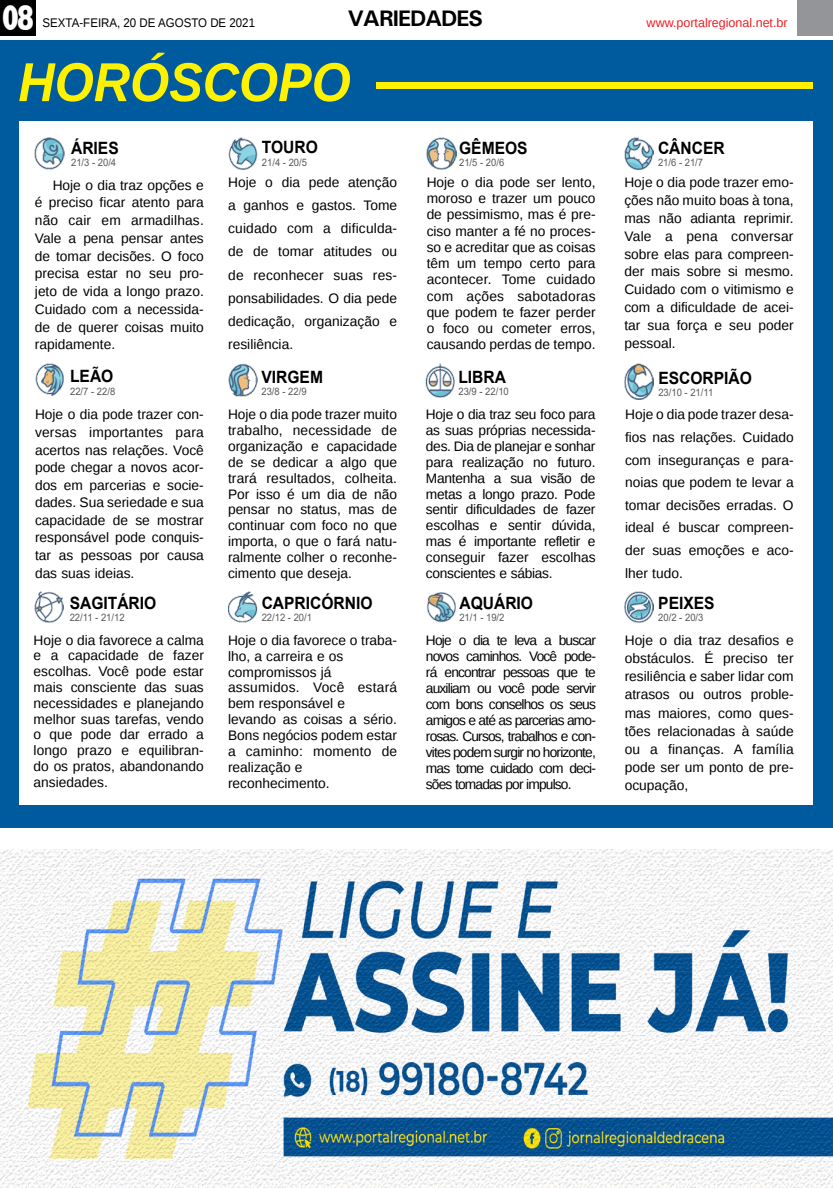
<style>
.page{position:relative;width:833px;height:1188px;background:#fff}
.page>*{position:absolute;margin:0;border:0;box-sizing:border-box;transform-origin:0 0}
.TÍTULO{font:italic 700 54.75px "Liberation Sans";color:#fff200;scale:.92 1}
.t1{font:800 36.12px "Rockwell";color:#fff;scale:.7 1}
.TITULO_PG{font:700 22.5px "Univers";letter-spacing:-.04em;color:#000}
.JR_Classificados{font:700 17px "Arial";color:#000;scale:.92 1}
.NOVELAS_E_HOROSC{font:13.75px/15.8px "Liberation Sans";color:#000;text-align:justify}
.MATÉRIA{font:13.75px/17.8px "Liberation Sans";color:#000;text-align:justify}
.NOVELAS_E_HOROSC-2{font:13.75px/15.9px "Liberation Sans";letter-spacing:.02em;color:#000}
.DATA_PG{font:12.5px "Liberation Sans";color:#000;scale:.92 1}
.DATA_PG-2{font:12.5px "Liberation Sans";color:#ed1d24}
.JR_Classificados-2{font:10.25px "Arial";color:#58595b;scale:.92 1}
</style>
<div class="page">
<div style="left:0;top:0;width:36px;height:36px;background:#000"></div>
<div style="left:797px;top:0;width:36px;height:36px;background:#939598"></div>
<div style="left:0;top:41px;width:833px;height:786px;background:#005b9e"></div>
<div style="left:376px;top:83px;width:436px;height:6px;background:#fff200"></div>
<div style="left:19px;top:121px;width:793px;height:683px;background:#fff"></div>
<img style="left:35px;top:138px;width:29px;height:32px">
<img style="left:228px;top:138px;width:30px;height:32px">
<img style="left:427px;top:138px;width:29px;height:32px">
<img style="left:624px;top:138px;width:30px;height:32px">
<img style="left:35px;top:364px;width:29px;height:32px">
<img style="left:228px;top:364px;width:29px;height:32px">
<img style="left:426px;top:364px;width:28px;height:33px">
<img style="left:624px;top:364px;width:30px;height:35px">
<img style="left:35px;top:591px;width:28px;height:31px">
<img style="left:228px;top:591px;width:29px;height:31px">
<img style="left:427px;top:592px;width:29px;height:30px">
<img style="left:624px;top:591px;width:30px;height:31px">
<img style="left:0;top:849px;width:833px;height:338px">
<p class="t1" style="left:2px;top:-3px;width:48px">08</p>
<p class="DATA_PG" style="left:43px;top:16px;width:232px">SEXTA-FEIRA, 20 DE AGOSTO DE 2021</p>
<p class="TITULO_PG" style="left:348px;top:5px;width:137px">VARIEDADES</p>
<p class="DATA_PG-2" style="left:646px;top:16px;width:143px">www.portalregional.net.br</p>
<p class="TÍTULO" style="left:18px;top:45px;width:363px">HORÓSCOPO</p>
<p class="JR_Classificados" style="left:71px;top:136px;width:53px">ÁRIES</p>
<p class="JR_Classificados-2" style="left:71px;top:155px;width:51px">21/3 - 20/4</p>
<p class="JR_Classificados" style="left:459px;top:136px;width:76px">GÊMEOS</p>
<p class="JR_Classificados-2" style="left:459px;top:155px;width:51px">21/5 - 20/6</p>
<p class="JR_Classificados" style="left:658px;top:136px;width:74px">CÂNCER</p>
<p class="JR_Classificados-2" style="left:658px;top:155px;width:51px">21/6 - 21/7</p>
<p class="JR_Classificados" style="left:262px;top:135px;width:62px">TOURO</p>
<p class="JR_Classificados-2" style="left:262px;top:155px;width:51px">21/4 - 20/5</p>
<p class="MATÉRIA" style="left:35px;top:176px;width:170px;text-indent:18px">Hoje o dia traz opções e é preciso ficar atento para não cair em armadilhas.<br>Vale a pena pensar antes de tomar decisões. O foco precisa estar no seu pro&shy;jeto de vida a longo prazo.<br>Cuidado com a necessida&shy;de de querer coisas muito rapidamente.</p>
<p class="NOVELAS_E_HOROSC" style="left:228px;top:171px;width:170px;line-height:23.1px">Hoje o dia pede atenção a ganhos e gastos. Tome cuidado com a dificulda&shy;de de tomar atitudes ou de reconhecer suas res&shy;ponsabilidades. O dia pede dedicação, organização e resiliência.</p>
<p class="NOVELAS_E_HOROSC" style="left:427px;top:174px;width:170px;line-height:16.2px">Hoje o dia pode ser lento, moroso e trazer um pouco de pessimismo, mas é pre&shy;ciso manter a fé no proces&shy;so e acreditar que as coisas têm um tempo certo para acontecer. Tome cuidado com ações sabotadoras que podem te fazer perder o foco ou cometer erros, causando perdas de tempo.</p>
<p class="NOVELAS_E_HOROSC" style="left:624px;top:174px;width:171px;line-height:17.9px">Hoje o dia pode trazer emo&shy;ções não muito boas à tona, mas não adianta reprimir.<br>Vale a pena conversar sobre elas para compreen&shy;der mais sobre si mesmo.<br>Cuidado com o vitimismo e com a dificuldade de acei&shy;tar sua força e seu poder pessoal.</p>
<p class="JR_Classificados" style="left:70px;top:364px;width:49px">LEÃO</p>
<p class="JR_Classificados-2" style="left:70px;top:384px;width:51px">22/7 - 22/8</p>
<p class="JR_Classificados" style="left:261px;top:365px;width:68px">VIRGEM</p>
<p class="JR_Classificados-2" style="left:261px;top:384px;width:51px">23/8 - 22/9</p>
<p class="JR_Classificados" style="left:458px;top:365px;width:53px">LIBRA</p>
<p class="JR_Classificados-2" style="left:458px;top:384px;width:56px">23/9 - 22/10</p>
<p class="JR_Classificados" style="left:658px;top:366px;width:103px">ESCORPIÃO</p>
<p class="JR_Classificados-2" style="left:658px;top:385px;width:61px">23/10 - 21/11</p>
<p class="NOVELAS_E_HOROSC" style="left:35px;top:406px;width:170px;line-height:17.5px">Hoje o dia pode trazer con&shy;versas importantes para acertos nas relações. Você pode chegar a novos acor&shy;dos em parcerias e socie&shy;dades. Sua seriedade e sua capacidade de se mostrar responsável pode conquis&shy;tar as pessoas por causa das suas ideias.</p>
<p class="NOVELAS_E_HOROSC" style="left:228px;top:407px;width:171px">Hoje o dia pode trazer muito trabalho, necessidade de organização e capacidade de se dedicar a algo que trará resultados, colheita.<br>Por isso é um dia de não pensar no status, mas de continuar com foco no que importa, o que o fará natu&shy;ralmente colher o reconhe&shy;cimento que deseja.</p>
<p class="NOVELAS_E_HOROSC" style="left:426px;top:407px;width:171px">Hoje o dia traz seu foco para as suas próprias necessida&shy;des. Dia de planejar e sonhar para realização no futuro.<br>Mantenha a sua visão de metas a longo prazo. Pode sentir dificuldades de fazer escolhas e sentir dúvida, mas é importante refletir e conseguir fazer escolhas conscientes e sábias.</p>
<p class="NOVELAS_E_HOROSC" style="left:625px;top:404px;width:170px;line-height:22.6px">Hoje o dia pode trazer desa&shy;fios nas relações. Cuidado com inseguranças e para&shy;noias que podem te levar a tomar decisões erradas. O ideal é buscar compreen&shy;der suas emoções e aco&shy;lher tudo.</p>
<p class="JR_Classificados" style="left:70px;top:590px;width:96px">SAGITÁRIO</p>
<p class="JR_Classificados-2" style="left:70px;top:610px;width:61px">22/11 - 21/12</p>
<p class="JR_Classificados" style="left:262px;top:590px;width:122px">CAPRICÓRNIO</p>
<p class="JR_Classificados-2" style="left:262px;top:610px;width:56px">22/12 - 20/1</p>
<p class="NOVELAS_E_HOROSC" style="left:34px;top:632px;width:172px">Hoje o dia favorece a calma e a capacidade de fazer escolhas. Você pode estar mais consciente das suas necessidades e planejando melhor suas tarefas, vendo o que pode dar errado a longo prazo e equilibran&shy;do os pratos, abandonando ansiedades.</p>
<p class="NOVELAS_E_HOROSC" style="left:228px;top:632px;width:171px">Hoje o dia favorece o traba&shy;lho, a carreira e os</p>
<p class="NOVELAS_E_HOROSC" style="left:228px;top:664px;width:105px">compromissos já</p>
<p class="NOVELAS_E_HOROSC-2" style="left:228px;top:680px;width:171px">assumidos. Você estará bem responsável e</p>
<p class="NOVELAS_E_HOROSC" style="left:228px;top:712px;width:171px">levando as coisas a sério.<br>Bons negócios podem estar a caminho: momento de realização e</p>
<p class="NOVELAS_E_HOROSC" style="left:228px;top:775px;width:103px">reconhecimento.</p>
<p class="JR_Classificados" style="left:459px;top:590px;width:82px">AQUÁRIO</p>
<p class="JR_Classificados-2" style="left:459px;top:610px;width:51px">21/1 - 19/2</p>
<p class="JR_Classificados" style="left:658px;top:590px;width:63px">PEIXES</p>
<p class="JR_Classificados-2" style="left:658px;top:610px;width:51px">20/2 - 20/3</p>
<p class="NOVELAS_E_HOROSC" style="left:426px;top:632px;width:171px">Hoje o dia te leva a buscar novos caminhos. Você pode&shy;rá encontrar pessoas que te auxiliam ou você pode servir com bons conselhos os seus amigos e até as parcerias amo&shy;rosas. Cursos, trabalhos e con&shy;vites podem surgir no horizonte, mas tome cuidado com deci&shy;sões tomadas por impulso.</p>
<p class="NOVELAS_E_HOROSC" style="left:625px;top:631px;width:170px;line-height:18.2px">Hoje o dia traz desafios e obstáculos. É preciso ter resiliência e saber lidar com atrasos ou outros proble&shy;mas maiores, como ques&shy;tões relacionadas à saúde ou a finanças. A família pode ser um ponto de pre&shy;ocupação,</p>
</div>
